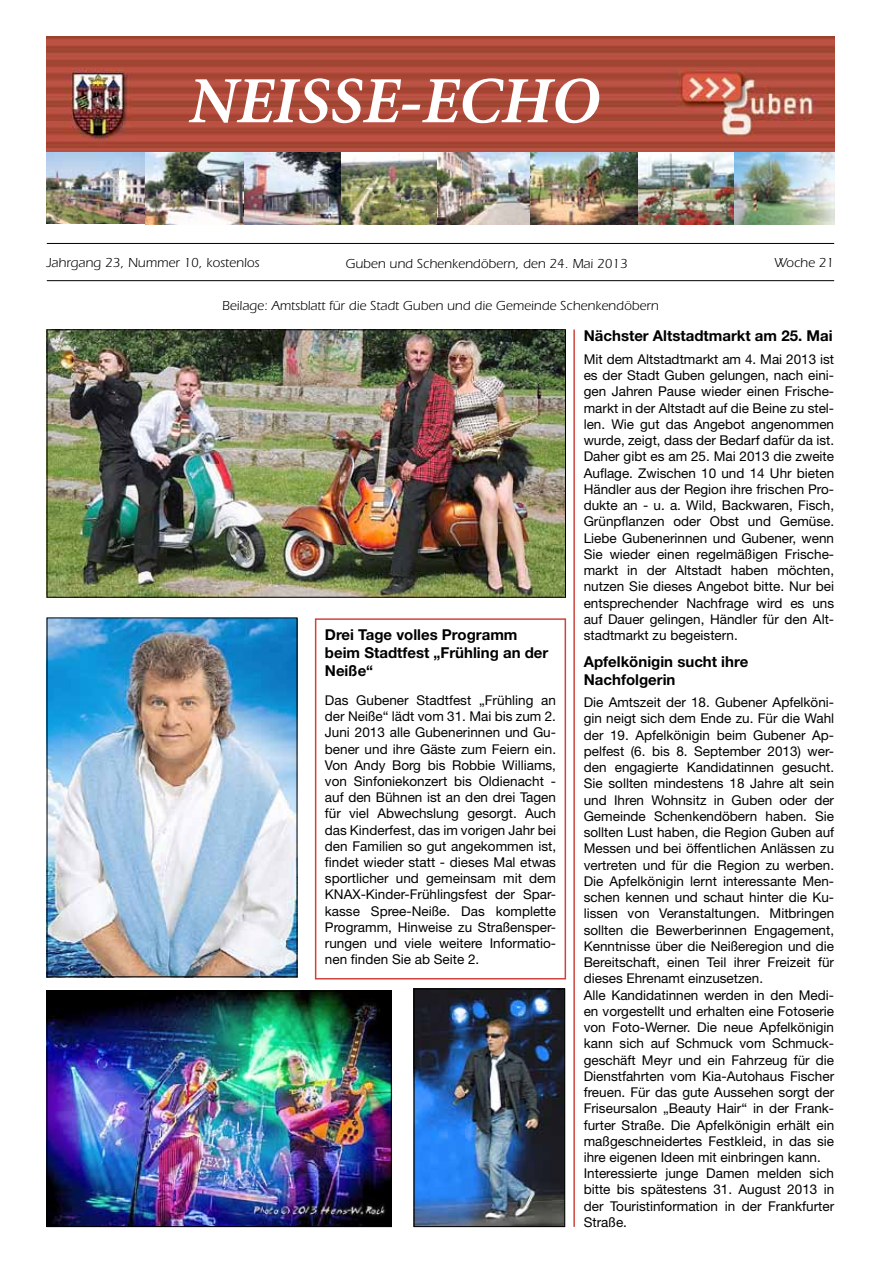
<style>
.page{position:relative;width:881px;height:1263px;background:#fff}
.page>*{position:absolute;margin:0;border:0;box-sizing:border-box;transform-origin:0 0}
.t1{font:66px "Minion Bold Italic Os F";color:#fff}
.t2{font:700 15px/18px "Helvetica Neue LT";color:#000}
.t3{font:13.5px/16.2px "Helvetica Neue LT";color:#000;text-align:justify}
.t4{font:13.5px "Itc Eras";color:#000}
</style>
<div class="page">
<hr style="left:47px;top:243px;width:786px;height:1px;background:#000">
<hr style="left:47px;top:280px;width:786px;height:1px;background:#000">
<img style="left:47px;top:36px;width:786px;height:117px">
<img style="left:47px;top:153px;width:786px;height:72px">
<img style="left:49px;top:332px;width:514px;height:263px">
<div style="left:47px;top:330px;width:518px;height:267px;border:1px solid #000"></div>
<img style="left:49px;top:620px;width:246px;height:355px">
<div style="left:315px;top:618px;width:251px;height:361px;border:2px solid #d0433d"></div>
<img style="left:49px;top:993px;width:340px;height:232px">
<div style="left:47px;top:991px;width:344px;height:236px;border:1px solid #000"></div>
<img style="left:416px;top:991px;width:146px;height:234px">
<div style="left:414px;top:989px;width:150px;height:238px;border:1px solid #000"></div>
<hr style="left:573px;top:330px;width:1px;height:897px;background:#d0433d">
<h1 class="t1" style="left:189px;top:68px;width:412px">NEISSE-ECHO</h1>
<p class="t4" style="left:47px;top:255px;width:214px">Jahrgang 23, Nummer 10, kostenlos</p>
<p class="t4" style="left:345px;top:256px;width:283px">Guben und Schenkendöbern, den 24. Mai 2013</p>
<p class="t4" style="left:222px;top:298px;width:438px">Beilage: Amtsblatt für die Stadt Guben und die Gemeinde Schenkendöbern</p>
<p class="t4" style="left:774px;top:255px;width:61px">Woche 21</p>
<p class="t2" style="left:325px;top:625px;width:225px">Drei Tage volles Programm beim Stadtfest „Frühling an der<br>Neiße“</p>
<p class="t3" style="left:325px;top:692px;width:232px">Das Gubener Stadtfest „Frühling an der Neiße“ lädt vom 31. Mai bis zum 2.<br>Juni 2013 alle Gubenerinnen und Gu&shy;bener und ihre Gäste zum Feiern ein.<br>Von Andy Borg bis Robbie Williams, von Sinfoniekonzert bis Oldienacht - auf den Bühnen ist an den drei Tagen für viel Abwechslung gesorgt. Auch das Kinderfest, das im vorigen Jahr bei den Familien so gut angekommen ist, findet wieder statt - dieses Mal etwas sportlicher und gemeinsam mit dem KNAX-Kinder-Frühlingsfest der Spar&shy;kasse Spree-Neiße. Das komplette Programm, Hinweise zu Straßensper&shy;rungen und viele weitere Informatio&shy;nen finden Sie ab Seite 2.</p>
<p class="t2" style="left:583px;top:327px;width:250px">Nächster Altstadtmarkt am 25. Mai</p>
<p class="t3" style="left:583px;top:351px;width:252px">Mit dem Altstadtmarkt am 4. Mai 2013 ist es der Stadt Guben gelungen, nach eini&shy;gen Jahren Pause wieder einen Frische&shy;markt in der Altstadt auf die Beine zu stel&shy;len. Wie gut das Angebot angenommen wurde, zeigt, dass der Bedarf dafür da ist.<br>Daher gibt es am 25. Mai 2013 die zweite Auflage. Zwischen 10 und 14 Uhr bieten Händler aus der Region ihre frischen Pro&shy;dukte an - u. a. Wild, Backwaren, Fisch, Grünpflanzen oder Obst und Gemüse.<br>Liebe Gubenerinnen und Gubener, wenn Sie wieder einen regelmäßigen Frische&shy;markt in der Altstadt haben möchten, nutzen Sie dieses Angebot bitte. Nur bei entsprechender Nachfrage wird es uns auf Dauer gelingen, Händler für den Alt&shy;stadtmarkt zu begeistern.</p>
<p class="t2" style="left:583px;top:652px;width:166px">Apfelkönigin sucht ihre<br>Nachfolgerin</p>
<p class="t3" style="left:583px;top:694px;width:252px;text-align:left">Die Amtszeit der 18. Gubener Apfelköni&shy;gin neigt sich dem Ende zu. Für die Wahl der 19. Apfelkönigin beim Gubener Ap&shy;pelfest (6. bis 8. September 2013) wer&shy;den engagierte Kandidatinnen gesucht.<br>Sie sollten mindestens 18 Jahre alt sein und Ihren Wohnsitz in Guben oder der Gemeinde Schenkendöbern haben. Sie sollten Lust haben, die Region Guben auf Messen und bei öffentlichen Anlässen zu vertreten und für die Region zu werben.<br>Die Apfelkönigin lernt interessante Men&shy;schen kennen und schaut hinter die Ku&shy;lissen von Veranstaltungen. Mitbringen sollten die Bewerberinnen Engagement, Kenntnisse über die Neißeregion und die Bereitschaft, einen Teil ihrer Freizeit für dieses Ehrenamt einzusetzen.<br>Alle Kandidatinnen werden in den Medi&shy;en vorgestellt und erhalten eine Fotoserie von Foto-Werner. Die neue Apfelkönigin kann sich auf Schmuck vom Schmuck&shy;geschäft Meyr und ein Fahrzeug für die Dienstfahrten vom Kia-Autohaus Fischer freuen. Für das gute Aussehen sorgt der Friseursalon „Beauty Hair“ in der Frank&shy;furter Straße. Die Apfelkönigin erhält ein maßgeschneidertes Festkleid, in das sie ihre eigenen Ideen mit einbringen kann.<br>Interessierte junge Damen melden sich bitte bis spätestens 31. August 2013 in der Touristinformation in der Frankfurter Straße.</p>
</div>
